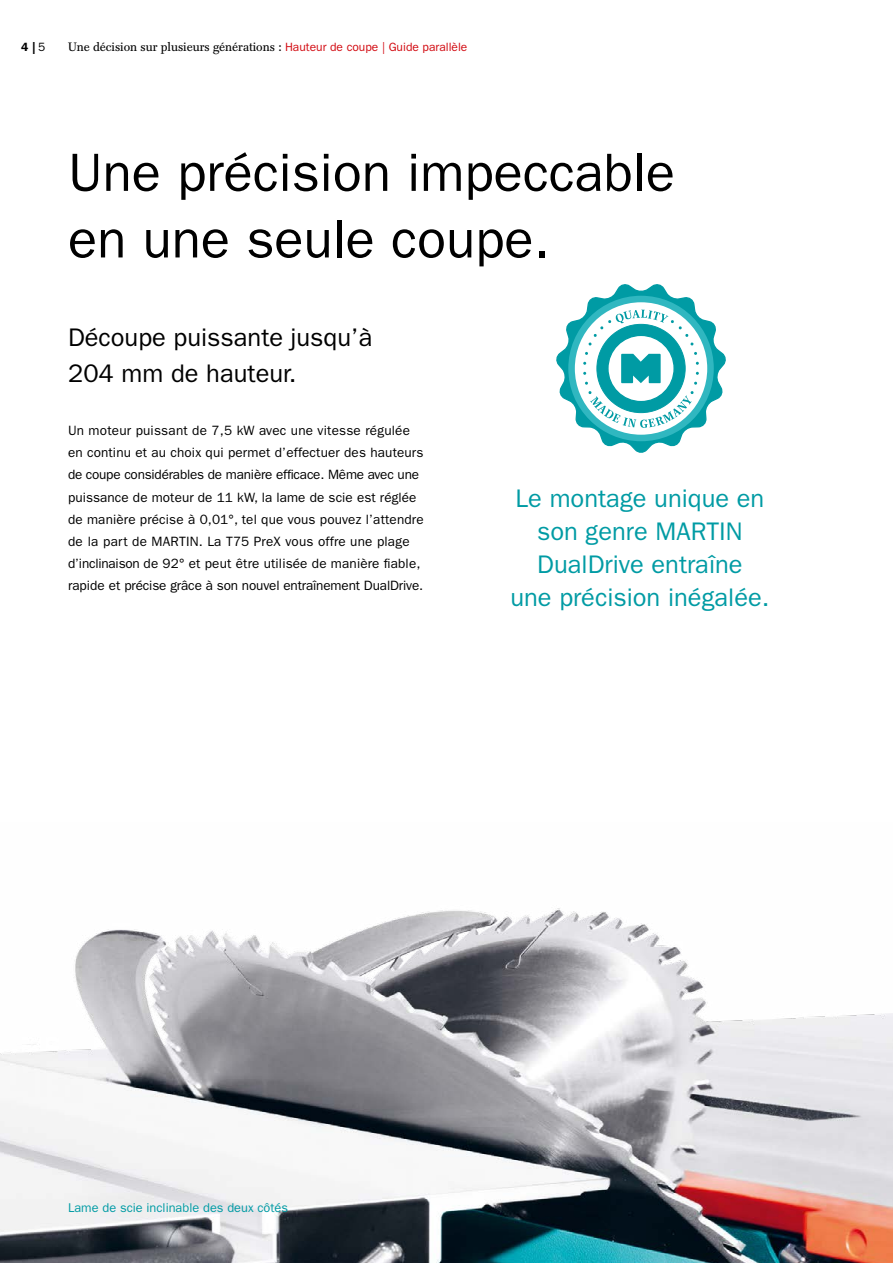
<style>
.page{position:relative;width:893px;height:1263px;background:#fff}
.page>*{position:absolute;margin:0;border:0;box-sizing:border-box;transform-origin:0 0}
.t1{font:54px/66.6px "ITC Franklin Gothic Std";color:#000}
.t2{font:25.5px/33px "ITC Franklin Gothic Std";color:#009ba4;text-align:center}
.t3{font:25.5px/36px "ITC Franklin Gothic Std";color:#000}
.t4{font:13.5px/22.2px "ITC Franklin Gothic Std";letter-spacing:.01em;color:#000}
.t5{font:12.75px "ITC Franklin Gothic Std";color:#009ba4}
.t6{font:12px "Franklin Antiqua BQ";color:#000}
.t7{font:600 12px "ITC Franklin Gothic Std";color:#000}
.s1{font-weight:400}
.s2{font-family:"ITC Franklin Gothic Std";color:#d20a11}
</style>
<div class="page">
<img style="left:0;top:908px;width:893px;height:355px">
<svg style="left:556px;top:284px;width:170px;height:169px"></svg>
<p class="t7" style="left:21px;top:39px;width:26px">4 | <span class="s1">5</span></p>
<p class="t6" style="left:68px;top:39px;width:401px">Une décision sur plusieurs générations : <span class="s2">Hauteur de coupe | Guide parallèle</span></p>
<h1 class="t1" style="left:68px;top:140px;width:608px">Une précision impeccable en une seule coupe.</h1>
<h2 class="t3" style="left:68px;top:320px;width:306px">Découpe puissante jusqu’à<br>204 mm de hauteur.</h2>
<p class="t4" style="left:68px;top:419px;width:357px">Un moteur puissant de 7,5 kW avec une vitesse régulée en continu et au choix qui permet d’effectuer des hauteurs de coupe considérables de manière efficace. Même avec une puissance de moteur de 11 kW, la lame de scie est réglée de manière précise à 0,01°, tel que vous pouvez l’attendre de la part de MARTIN. La T75 PreX vous offre une plage d’inclinaison de 92° et peut être utilisée de manière fiable, rapide et précise grâce à son nouvel entraînement DualDrive.</p>
<h2 class="t2" style="left:510px;top:482px;width:261px">Le montage unique en son genre MARTIN<br>DualDrive entraîne<br>une précision inégalée.</h2>
<p class="t5" style="left:68px;top:1200px;width:222px">Lame de scie inclinable des deux côtés</p>
</div>
